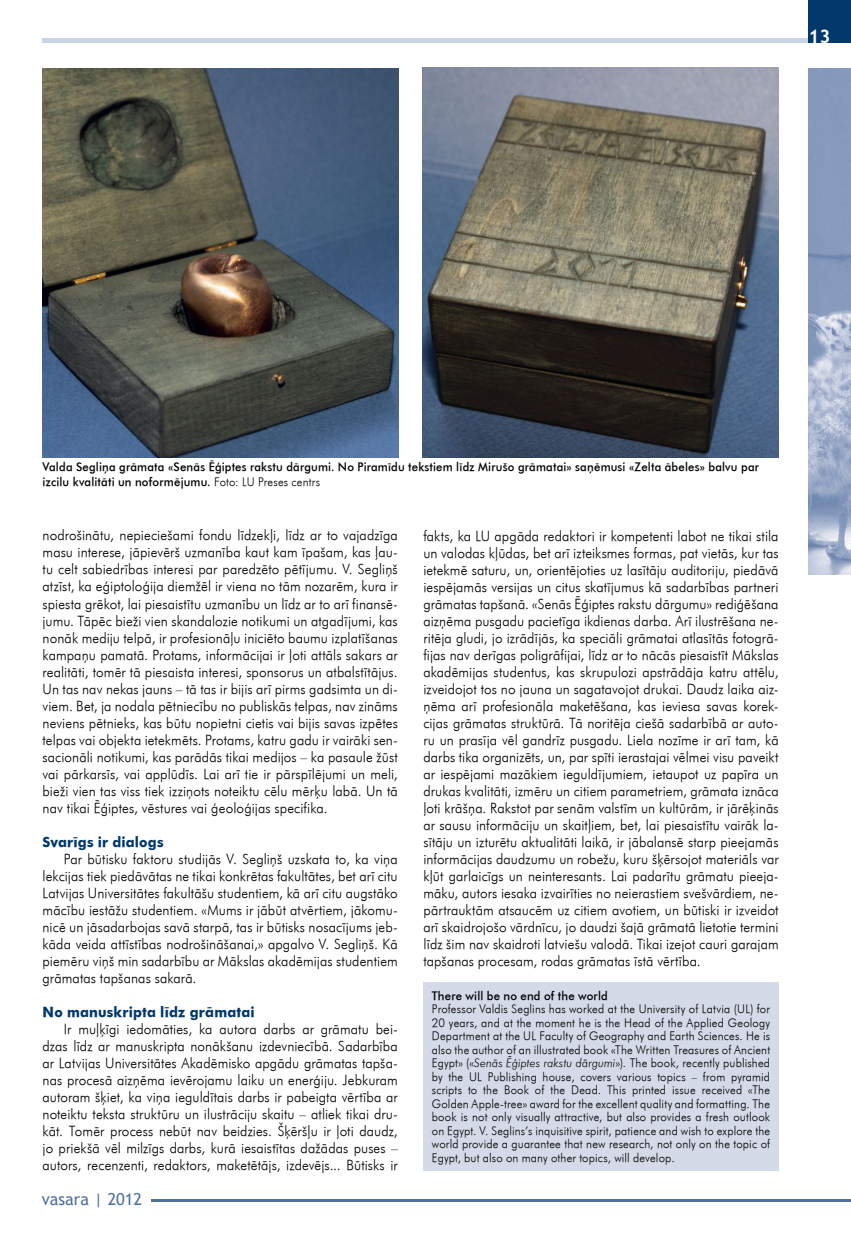
<style>
.page{position:relative;width:851px;height:1234px;background:#fff}
.page>*{position:absolute;margin:0;border:0;box-sizing:border-box;transform-origin:0 0}
.t1{font:700 18.75px "Trebuchet MS";color:#fff}
.t2{font:16.5px "Trebuchet MS";color:#506f9b}
.t3{font:300 14.25px/17px "Futura TL";letter-spacing:.005em;color:#000;text-align:justify;scale:.95 1}
.t4{font:700 14.25px "Futura TL";letter-spacing:.01em;color:#00386c;scale:.95 1}
.t5{font:300 12px/13.5px "Futura TL";letter-spacing:.01em;color:#000;text-align:justify;scale:.95 1}
.t6{font:500 12px/15px "Futura TL";letter-spacing:.015em;color:#000;scale:.95 1}
.s1{font-weight:300}
.s2{font-style:italic}
</style>
<div class="page">
<div style="left:42px;top:38px;width:808px;height:5px;background:#cbd4e2"></div>
<div style="left:808px;top:0;width:42px;height:43px;background:#00386c"></div>
<hr style="left:44px;top:1198px;width:806px;height:2px;background:#506f9b">
<div style="left:42px;top:1192px;width:109px;height:32px;background:#fff"></div>
<img style="left:808px;top:68px;width:42px;height:506px">
<img style="left:43px;top:68px;width:355px;height:389px">
<div style="left:423px;top:981px;width:355px;height:188px;background:#d5dae8"></div>
<img style="left:422px;top:67px;width:356px;height:390px">
<h1 class="t1" style="left:808px;top:24px;width:23px">13</h1>
<p class="t6" style="left:43px;top:458px;width:755px">Valda Segliņa grāmata «Senās Ēģiptes rakstu dārgumi. No Piramīdu tekstiem līdz Mirušo grāmatai» saņēmusi «Zelta ābeles» balvu par izcilu kvalitāti un noformējumu. <span class="s1">Foto: LU Preses centrs</span></p>
<p class="t3" style="left:43px;top:526px;width:375px">nodrošinātu, nepieciešami fondu līdzekļi, līdz ar to vajadzīga masu interese, jāpievērš uzmanība kaut kam īpašam, kas ļau&shy;tu celt sabiedrības interesi par paredzēto pētījumu. V. Segliņš atzīst, ka eģiptoloģija diemžēl ir viena no tām nozarēm, kura ir spiesta grēkot, lai piesaistītu uzmanību un līdz ar to arī finansē&shy;jumu. Tāpēc bieži vien skandalozie notikumi un atgadījumi, kas nonāk mediju telpā, ir profesionāļu iniciēto baumu izplatīšanas kampaņu pamatā. Protams, informācijai ir ļoti attāls sakars ar realitāti, tomēr tā piesaista interesi, sponsorus un atbalstītājus.<br>Un tas nav nekas jauns – tā tas ir bijis arī pirms gadsimta un di&shy;viem. Bet, ja nodala pētniecību no publiskās telpas, nav zināms neviens pētnieks, kas būtu nopietni cietis vai bijis savas izpētes telpas vai objekta ietekmēts. Protams, katru gadu ir vairāki sen&shy;sacionāli notikumi, kas parādās tikai medijos – ka pasaule žūst vai pārkarsīs, vai applūdīs. Lai arī tie ir pārspīlējumi un meli, bieži vien tas viss tiek izziņots noteiktu cēlu mērķu labā. Un tā nav tikai Ēģiptes, vēstures vai ģeoloģijas specifika.</p>
<p class="t4" style="left:43px;top:832px;width:129px">Svarīgs ir dialogs</p>
<p class="t3" style="left:43px;top:849px;width:375px;text-indent:21px">Par būtisku faktoru studijās V. Segliņš uzskata to, ka viņa lekcijas tiek piedāvātas ne tikai konkrētas fakultātes, bet arī citu Latvijas Universitātes fakultāšu studentiem, kā arī citu augstāko mācību iestāžu studentiem. «Mums ir jābūt atvērtiem, jākomu&shy;nicē un jāsadarbojas savā starpā, tas ir būtisks nosacījums jeb&shy;kāda veida attīstības nodrošināšanai,» apgalvo V. Segliņš. Kā piemēru viņš min sadarbību ar Mākslas akadēmijas studentiem grāmatas tapšanas sakarā.</p>
<p class="t4" style="left:43px;top:1002px;width:225px">No manuskripta līdz grāmatai</p>
<p class="t3" style="left:43px;top:1019px;width:375px;text-indent:21px">Ir muļķīgi iedomāties, ka autora darbs ar grāmatu bei&shy;dzas līdz ar manuskripta nonākšanu izdevniecībā. Sadarbība ar Latvijas Universitātes Akadēmisko apgādu grāmatas tapša&shy;nas procesā aizņēma ievērojamu laiku un enerģiju. Jebkuram autoram šķiet, ka viņa ieguldītais darbs ir pabeigta vērtība ar noteiktu teksta struktūru un ilustrāciju skaitu – atliek tikai dru&shy;kāt. Tomēr process nebūt nav beidzies. Šķēršļu ir ļoti daudz, jo priekšā vēl milzīgs darbs, kurā iesaistītas dažādas puses – autors, recenzenti, redaktors, maketētājs, izdevējs... Būtisks ir</p>
<p class="t2" style="left:42px;top:1188px;width:102px">vasara | 2012</p>
<p class="t3" style="left:423px;top:526px;width:375px">fakts, ka LU apgāda redaktori ir kompetenti labot ne tikai stila un valodas kļūdas, bet arī izteiksmes formas, pat vietās, kur tas ietekmē saturu, un, orientējoties uz lasītāju auditoriju, piedāvā iespējamās versijas un citus skatījumus kā sadarbības partneri grāmatas tapšanā. «Senās Ēģiptes rakstu dārgumu» rediģēšana aizņēma pusgadu pacietīga ikdienas darba. Arī ilustrēšana ne&shy;ritēja gludi, jo izrādījās, ka speciāli grāmatai atlasītās fotogrā&shy;fijas nav derīgas poligrāfijai, līdz ar to nācās piesaistīt Mākslas akadēmijas studentus, kas skrupulozi apstrādāja katru attēlu, izveidojot tos no jauna un sagatavojot drukai. Daudz laika aiz&shy;ņēma arī profesionāla maketēšana, kas ieviesa savas korek&shy;cijas grāmatas struktūrā. Tā noritēja ciešā sadarbībā ar auto&shy;ru un prasīja vēl gandrīz pusgadu. Liela nozīme ir arī tam, kā darbs tika organizēts, un, par spīti ierastajai vēlmei visu paveikt ar iespējami mazākiem ieguldījumiem, ietaupot uz papīra un drukas kvalitāti, izmēru un citiem parametriem, grāmata iznāca ļoti krāšņa. Rakstot par senām valstīm un kultūrām, ir jārēķinās ar sausu informāciju un skaitļiem, bet, lai piesaistītu vairāk la&shy;sītāju un izturētu aktualitāti laikā, ir jābalansē starp pieejamās informācijas daudzumu un robežu, kuru šķērsojot materiāls var kļūt garlaicīgs un neinteresants. Lai padarītu grāmatu pieeja&shy;māku, autors iesaka izvairīties no neierastiem svešvārdiem, ne&shy;pārtrauktām atsaucēm uz citiem avotiem, un būtiski ir izveidot arī skaidrojošo vārdnīcu, jo daudzi šajā grāmatā lietotie termini līdz šim nav skaidroti latviešu valodā. Tikai izejot cauri garajam tapšanas procesam, rodas grāmatas īstā vērtība.</p>
<p class="t6" style="left:432px;top:987px;width:187px">There will be no end of the world</p>
<p class="t5" style="left:432px;top:1001px;width:357px">Professor Valdis Seglins has worked at the University of Latvia (UL) for 20 years, and at the moment he is the Head of the Applied Geology Department at the UL Faculty of Geography and Earth Sciences. He is also the author of an illustrated book «The Written Treasures of Ancient Egypt» («<span class="s2">Senās Ēģiptes rakstu dārgumi</span>»). The book, recently published by the UL Publishing house, covers various topics – from pyramid scripts to the Book of the Dead. This printed issue received «The Golden Apple-tree» award for the excellent quality and formatting. The book is not only visually attractive, but also provides a fresh outlook on Egypt. V. Seglins’s inquisitive spirit, patience and wish to explore the world provide a guarantee that new research, not only on the topic of Egypt, but also on many other topics, will develop.</p>
</div>
